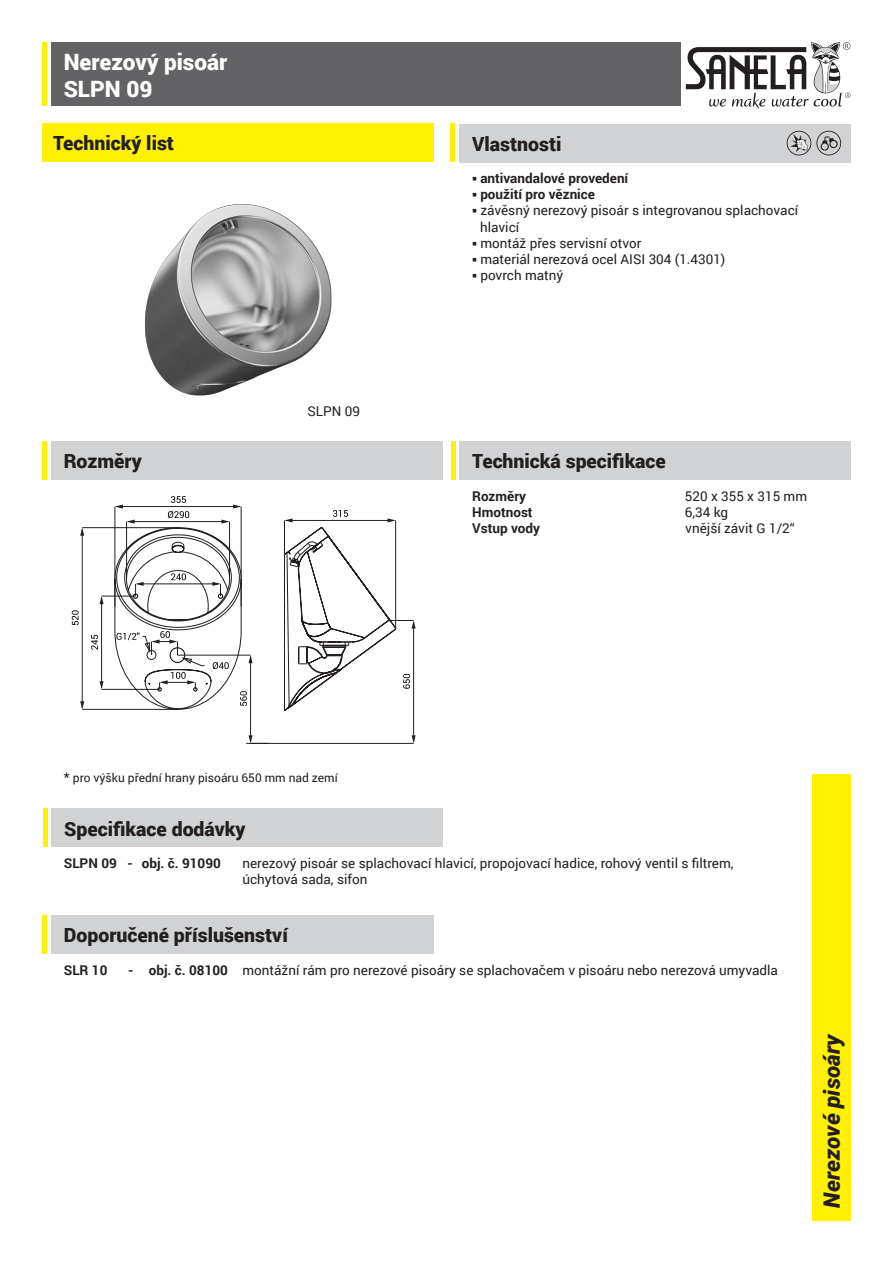
<style>
.page{position:relative;width:893px;height:1263px;background:#fff}
.page>*{position:absolute;margin:0;border:0;box-sizing:border-box;transform-origin:0 0}
.t1{font:900 22.5px "Roboto";color:#fff}
.t2{font:italic 900 22.5px "Roboto";color:#231f20}
.t3{font:900 19.5px "Roboto";color:#231f20}
.t4{font:13.5px/16.2px "Roboto";color:#231f20}
.t5{font:700 13.5px "Roboto";color:#231f20}
.t6{font:12px "Roboto";color:#231f20}
.s1{font-size:13.5px}
.s2{font-weight:700}
</style>
<div class="page">
<div style="left:51px;top:43px;width:629px;height:63px;background:#636366"></div>
<div style="left:459px;top:124px;width:391px;height:38px;background:#d1d2d4"></div>
<div style="left:51px;top:441px;width:391px;height:39px;background:#d1d2d4"></div>
<div style="left:812px;top:774px;width:38px;height:446px;background:#fff101"></div>
<hr style="left:43px;top:43px;width:4px;height:63px;background:#fff101">
<hr style="left:43px;top:441px;width:4px;height:39px;background:#fff101">
<hr style="left:451px;top:123px;width:4px;height:39px;background:#fff101">
<div style="left:52px;top:809px;width:391px;height:38px;background:#d1d2d4"></div>
<hr style="left:43px;top:809px;width:4px;height:38px;background:#fff101">
<div style="left:459px;top:441px;width:392px;height:39px;background:#d1d2d4"></div>
<hr style="left:451px;top:441px;width:4px;height:39px;background:#fff101">
<svg style="left:114px;top:526px;width:283px;height:188px"></svg>
<svg style="left:286px;top:542px;width:67px;height:168px"></svg>
<hr style="left:177px;top:655px;width:74px;height:1px;background:#231f20">
<hr style="left:250px;top:657px;width:1px;height:85px;background:#231f20">
<svg style="left:249px;top:655px;width:4px;height:8px"></svg>
<svg style="left:246px;top:735px;width:25px;height:9px"></svg>
<svg style="left:240px;top:691px;width:7px;height:15px"></svg>
<hr style="left:241px;top:506px;width:1px;height:100px;background:#231f20">
<hr style="left:115px;top:506px;width:1px;height:100px;background:#231f20">
<hr style="left:116px;top:506px;width:124px;height:1px;background:#231f20">
<svg style="left:115px;top:504px;width:8px;height:5px"></svg>
<svg style="left:233px;top:504px;width:8px;height:5px"></svg>
<svg style="left:171px;top:496px;width:15px;height:7px"></svg>
<hr style="left:126px;top:522px;width:1px;height:57px;background:#231f20">
<hr style="left:229px;top:522px;width:1px;height:56px;background:#231f20">
<hr style="left:128px;top:521px;width:100px;height:1px;background:#231f20">
<svg style="left:221px;top:520px;width:9px;height:4px"></svg>
<svg style="left:127px;top:520px;width:8px;height:4px"></svg>
<svg style="left:168px;top:511px;width:21px;height:7px"></svg>
<hr style="left:395px;top:520px;width:1px;height:109px;background:#231f20">
<hr style="left:284px;top:520px;width:1px;height:125px;background:#231f20">
<hr style="left:286px;top:520px;width:108px;height:1px;background:#231f20">
<svg style="left:284px;top:518px;width:9px;height:4px"></svg>
<svg style="left:388px;top:518px;width:8px;height:4px"></svg>
<svg style="left:333px;top:510px;width:15px;height:7px"></svg>
<hr style="left:271px;top:743px;width:143px;height:1px;background:#231f20">
<hr style="left:413px;top:622px;width:1px;height:120px;background:#231f20">
<svg style="left:412px;top:735px;width:4px;height:8px"></svg>
<svg style="left:390px;top:620px;width:26px;height:8px"></svg>
<svg style="left:403px;top:674px;width:7px;height:15px"></svg>
<hr style="left:82px;top:709px;width:96px;height:1px;background:#231f20">
<hr style="left:82px;top:527px;width:95px;height:1px;background:#231f20">
<hr style="left:82px;top:529px;width:1px;height:179px;background:#231f20">
<svg style="left:80px;top:528px;width:4px;height:8px"></svg>
<svg style="left:80px;top:701px;width:4px;height:8px"></svg>
<svg style="left:72px;top:610px;width:7px;height:15px"></svg>
<hr style="left:102px;top:689px;width:58px;height:1px;background:#231f20">
<hr style="left:102px;top:596px;width:34px;height:1px;background:#231f20">
<hr style="left:101px;top:598px;width:1px;height:90px;background:#231f20">
<svg style="left:100px;top:596px;width:4px;height:8px"></svg>
<svg style="left:100px;top:681px;width:4px;height:8px"></svg>
<svg style="left:91px;top:635px;width:7px;height:15px"></svg>
<svg style="left:116px;top:573px;width:113px;height:119px"></svg>
<img style="left:144px;top:204px;width:188px;height:192px">
<div style="left:51px;top:915px;width:383px;height:39px;background:#d1d2d4"></div>
<hr style="left:43px;top:915px;width:4px;height:39px;background:#fff101">
<svg style="left:686px;top:42px;width:164px;height:67px"></svg>
<svg style="left:787px;top:131px;width:54px;height:24px"></svg>
<div style="left:43px;top:123px;width:391px;height:39px;background:#fff101"></div>
<p class="t1" style="left:64px;top:46px;width:165px">Nerezový pisoár</p>
<p class="t1" style="left:64px;top:73px;width:90px">SLPN 09</p>
<p class="t3" style="left:53px;top:129px;width:122px">Technický list</p>
<p class="t3" style="left:64px;top:447px;width:80px">Rozměry</p>
<p class="t4" style="left:307px;top:402px;width:54px">SLPN 09</p>
<p class="t3" style="left:472px;top:130px;width:91px">Vlastnosti</p>
<p class="t5" style="left:472px;top:169px;width:158px">○ antivandalové provedení</p>
<p class="t5" style="left:472px;top:185px;width:125px">○ použití pro věznice</p>
<p class="t4" style="left:480px;top:202px;width:320px;text-indent:-8px">○ závěsný nerezový pisoár s integrovanou splachovací hlavicí</p>
<p class="t4" style="left:472px;top:234px;width:171px">○ montáž přes servisní otvor</p>
<p class="t4" style="left:472px;top:251px;width:255px">○ materiál nerezová ocel AISI 304 (1.4301)</p>
<p class="t4" style="left:472px;top:267px;width:93px">○ povrch matný</p>
<p class="t3" style="left:472px;top:447px;width:195px">Technická specifikace</p>
<p class="t5" style="left:472px;top:486px;width:55px">Rozměry</p>
<p class="t4" style="left:685px;top:487px;width:124px">520 x 355 x 315 mm</p>
<p class="t5" style="left:472px;top:502px;width:62px">Hmotnost</p>
<p class="t4" style="left:685px;top:503px;width:45px">6,34 kg</p>
<p class="t5" style="left:472px;top:519px;width:69px">Vstup vody</p>
<p class="t4" style="left:685px;top:520px;width:111px">vnější závit G 1/2“</p>
<p class="t6" style="left:64px;top:769px;width:275px"><span class="s1">*</span> pro výšku přední hrany pisoáru 650 mm nad zemí</p>
<p class="t3" style="left:64px;top:815px;width:183px">Specifikace dodávky</p>
<p class="t5" style="left:64px;top:853px;width:159px">SLPN 09 - obj. č. 91090</p>
<p class="t4" style="left:242px;top:854px;width:493px">nerezový pisoár se splachovací hlavicí, propojovací hadice, rohový ventil s filtrem,</p>
<p class="t4" style="left:242px;top:870px;width:127px">úchytová sada, sifon</p>
<p class="t3" style="left:64px;top:921px;width:226px">Doporučené příslušenství</p>
<p class="t5" style="left:64px;top:960px;width:45px">SLR 10</p>
<p class="t4" style="left:128px;top:961px;width:651px"><span class="s2">- obj. č. 08100</span> montážní rám pro nerezové pisoáry se splachovačem v pisoáru nebo nerezová umyvadla</p>
<p class="t2" style="left:816px;top:1208px;width:176px;rotate:-90deg">Nerezové pisoáry</p>
</div>
